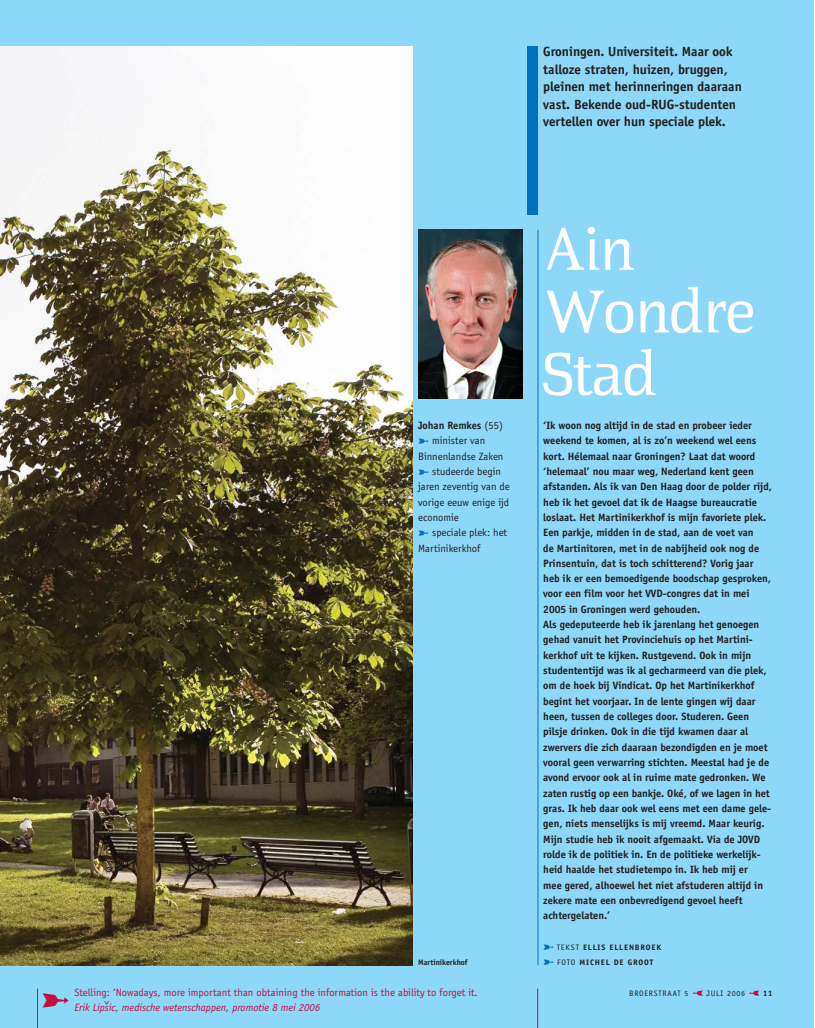
<style>
.page{position:relative;width:815px;height:1028px;background:#fff}
.page>*{position:absolute;margin:0;border:0;box-sizing:border-box;transform-origin:0 0}
.t1{font:62.5px/62.5px "Anti Serifa";color:#fff}
.t2{font:26.25px "Bills DEC Orations";color:#c40e3d}
.t3{font:700 13.75px/17.5px "Officina Sans";color:#231f20}
.t4{font:700 11px/15.4px "Officina Sans";color:#231f20}
.t5{font:11px/15.2px "Officina Sans";color:#231f20}
.t6{font:11px "Officina Sans";color:#c40e3d}
.t7{font:italic 11px "Officina Sans";color:#c40e3d}
.t8{font:700 8.12px "Officina Sans";letter-spacing:.105em;color:#231f20;scale:1.05 1}
.t9{font:8.12px "Officina Sans";letter-spacing:.095em;color:#231f20}
.t10{font:700 8.12px "Officina Sans";color:#231f20}
.s1{font-weight:700}
.s2{font-family:"Bills DEC Orations";font-size:10px;color:#0071bc}
.s3{font-family:"Bills DEC Orations";font-weight:400;font-size:10px;color:#0071bc}
.s4{font-weight:400}
.s5{font-family:"Bills DEC Orations";font-size:10px;color:#c40e3d}
</style>
<div class="page">
<div style="left:0;top:0;width:814px;height:1027px;background:#8dd8f8"></div>
<img style="left:0;top:46px;width:413px;height:919px">
<hr style="left:538px;top:230px;width:1px;height:735px;background:#0071bc">
<div style="left:527px;top:46px;width:11px;height:168px;background:#0071bc"></div>
<img style="left:418px;top:230px;width:104px;height:168px">
<hr style="left:537px;top:988px;width:1px;height:39px;background:#c40e3d">
<hr style="left:37px;top:988px;width:1px;height:39px;background:#c40e3d">
<p class="t3" style="left:543px;top:44px;width:200px">Groningen. Universiteit. Maar ook talloze straten, huizen, bruggen, pleinen met herinneringen daaraan vast. Bekende oud-RUG-studenten vertellen over hun speciale plek.</p>
<p class="t5" style="left:418px;top:418px;width:93px"><span class="s1">Johan Remkes</span> (55) <span class="s2">&gt;</span> minister van<br>Binnenlandse Zaken <span class="s2">&gt;</span> studeerde begin jaren zeventig van de vorige eeuw enige ijd economie<br><span class="s2">&gt;</span> speciale plek: het<br>Martinikerkhof</p>
<h1 class="t1" style="left:543px;top:224px;width:213px">Ain<br>Wondre<br>Stad</h1>
<p class="t4" style="left:543px;top:418px;width:230px">‘Ik woon nog altijd in de stad en probeer ieder weekend te komen, al is zo’n weekend wel eens kort. Hélemaal naar Groningen? Laat dat woord ‘helemaal’ nou maar weg, Nederland kent geen afstanden. Als ik van Den Haag door de polder rijd, heb ik het gevoel dat ik de Haagse bureaucratie loslaat. Het Martinikerkhof is mijn favoriete plek.<br>Een parkje, midden in de stad, aan de voet van<br>de Martinitoren, met in de nabijheid ook nog de Prinsentuin, dat is toch schitterend? Vorig jaar heb ik er een bemoedigende boodschap gesproken, voor een film voor het VVD-congres dat in mei 2005 in Groningen werd gehouden.<br>Als gedeputeerde heb ik jarenlang het genoegen gehad vanuit het Provinciehuis op het Martini&shy;kerkhof uit te kijken. Rustgevend. Ook in mijn studententijd was ik al gecharmeerd van die plek, om de hoek bij Vindicat. Op het Martinikerkhof begint het voorjaar. In de lente gingen wij daar heen, tussen de colleges door. Studeren. Geen pilsje drinken. Ook in die tijd kwamen daar al zwervers die zich daaraan bezondigden en je moet vooral geen verwarring stichten. Meestal had je de avond ervoor ook al in ruime mate gedronken. We zaten rustig op een bankje. Oké, of we lagen in het gras. Ik heb daar ook wel eens met een dame gele&shy;gen, niets menselijks is mij vreemd. Maar keurig.<br>Mijn studie heb ik nooit afgemaakt. Via de JOVD rolde ik de politiek in. En de politieke werkelijk&shy;heid haalde het studietempo in. Ik heb mij er<br>mee gered, alhoewel het niet afstuderen altijd in zekere mate een onbevredigend gevoel heeft achtergelaten.’</p>
<p class="t8" style="left:543px;top:943px;width:114px"><span class="s3">&gt;</span> <span class="s4">TEKST</span> ELLIS ELLENBROEK</p>
<p class="t10" style="left:418px;top:959px;width:51px">Martinikerkhof</p>
<p class="t8" style="left:543px;top:959px;width:106px"><span class="s3">&gt;</span> <span class="s4">FOTO</span> MICHEL DE GROOT</p>
<p class="t6" style="left:74px;top:987px;width:405px">Stelling: ‘Nowadays, more important than obtaining the information is the ability to forget it.</p>
<p class="t7" style="left:74px;top:1003px;width:247px">Erik Lipsic, medische wetenschappen, promotie 8 mei 2006</p>
<h2 class="t2" style="left:41px;top:990px;width:31px">&gt;</h2>
<p class="t7" style="left:110px;top:1005px;width:7px;rotate:-180deg">^</p>
<p class="t9" style="left:629px;top:989px;width:145px">BROERSTRAAT 5 <span class="s5">&lt;</span> JULI 2006 <span class="s5">&lt;</span> <span class="s1">11</span></p>
</div>
